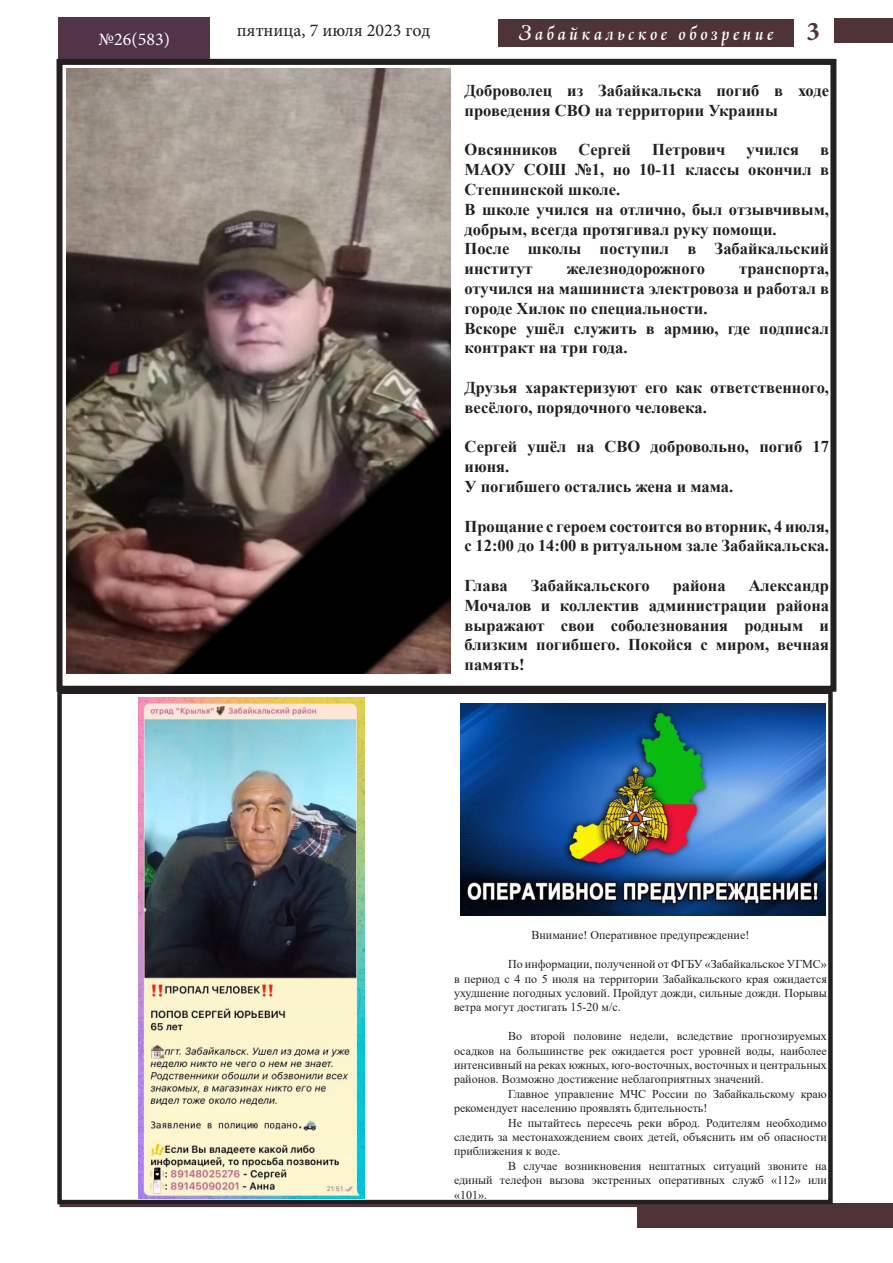
<style>
.page{position:relative;width:893px;height:1263px;background:#fff}
.page>*{position:absolute;margin:0;border:0;box-sizing:border-box;transform-origin:0 0}
.t1{font:21px "Asturiascript";letter-spacing:.18em;color:#fff}
.t2{font:18px "Minion Pro";color:#231f20}
.t3{font:18px "Minion Pro";color:#fff}
.Название{font:700 16.5px/19.8px "Times New Roman";color:#231f20}
.Название-2{font:12px/14.4px "Times New Roman";color:#231f20;text-align:justify}
.s1{font-family:"Minion Pro";font-weight:700;font-size:27px;color:#4e3437}
</style>
<div class="page">
<div style="left:834px;top:18px;width:59px;height:24px;background:#4e3437"></div>
<div style="left:498px;top:19px;width:296px;height:28px;background:#4e3437"></div>
<div style="left:59px;top:17px;width:151px;height:43px;background:#523348"></div>
<div style="left:637px;top:1203px;width:256px;height:24px;background:#4e3437"></div>
<hr style="left:60px;top:1204px;width:775px;height:3px;background:#4e3437">
<div style="left:57px;top:59px;width:779px;height:633px;border:6px solid #231f20"></div>
<img style="left:66px;top:68px;width:385px;height:605px">
<div style="left:57px;top:689px;width:776px;height:515px;border:4px solid #231f20"></div>
<img style="left:139px;top:697px;width:225px;height:501px">
<img style="left:461px;top:704px;width:364px;height:211px">
<p class="t3" style="left:99px;top:27px;width:73px">№26(583)</p>
<p class="t2" style="left:237px;top:18px;width:195px">пятница, 7 июля 2023 год</p>
<p class="t1" style="left:519px;top:21px;width:302px">Забайкальское обозрение <span class="s1">3</span></p>
<p class="Название" style="left:465px;top:80px;width:366px">Доброволец из Забайкальска погиб в ходе проведения СВО на территории Украины</p>
<p class="Название" style="left:465px;top:139px;width:94px">Овсянников</p>
<p class="Название" style="left:578px;top:139px;width:54px">Сергей</p>
<p class="Название" style="left:652px;top:139px;width:75px">Петрович</p>
<p class="Название" style="left:746px;top:139px;width:54px">учился</p>
<p class="Название" style="left:465px;top:139px;width:366px;text-align:justify;text-indent:356px">в МАОУ СОШ №1, но 10-11 классы окончил в Степнинской школе.</p>
<p class="Название" style="left:465px;top:199px;width:366px">В школе учился на отлично, был отзывчивым, добрым, всегда протягивал руку помощи.</p>
<p class="Название" style="left:465px;top:238px;width:366px">После школы поступил в Забайкальский институт</p>
<p class="Название" style="left:465px;top:258px;width:366px;text-align:justify;text-indent:275px">транспорта, отучился на машиниста электровоза и работал в городе Хилок по специальности.</p>
<p class="Название" style="left:465px;top:318px;width:366px">Вскоре ушёл служить в армию, где подписал контракт на три года.</p>
<p class="Название" style="left:465px;top:377px;width:366px">Друзья характеризуют его как ответственного, весёлого, порядочного человека.</p>
<p class="Название" style="left:465px;top:436px;width:366px">Сергей ушёл на СВО добровольно, погиб 17 июня.</p>
<p class="Название" style="left:465px;top:476px;width:270px">У погибшего остались жена и мама.</p>
<p class="Название" style="left:465px;top:516px;width:366px">Прощание с героем состоится во вторник, 4 июля, с 12:00 до 14:00 в ритуальном зале Забайкальска.</p>
<p class="Название" style="left:465px;top:575px;width:45px">Глава</p>
<p class="Название" style="left:531px;top:575px;width:120px">Забайкальского</p>
<p class="Название" style="left:673px;top:575px;width:54px">района</p>
<p class="Название" style="left:567px;top:258px;width:140px">железнодорожного</p>
<p class="Название" style="left:465px;top:575px;width:366px;text-align:justify;text-indent:284px">Александр Мочалов и коллектив администрации района выражают свои соболезнования родным и близким погибшего. Покойся с миром, вечная память!</p>
<p class="Название-2" style="left:531px;top:928px;width:219px">Внимание! Оперативное предупреждение!</p>
<p class="Название-2" style="left:454px;top:956px;width:374px;text-indent:54px">По информации, полученной от ФГБУ «Забайкальское УГМС» в период с 4 по 5 июля на территории Забайкальского края ожидается ухудшение погодных условий. Пройдут дожди, сильные дожди. Порывы ветра могут достигать 15-20 м/с.</p>
<p class="Название-2" style="left:454px;top:1028px;width:374px;text-indent:54px">Во второй половине недели, вследствие прогнозируемых осадков на большинстве рек ожидается рост уровней воды, наиболее интенсивный на реках южных, юго-восточных, восточных и центральных районов. Возможно достижение неблагоприятных значений.</p>
<p class="Название-2" style="left:454px;top:1086px;width:374px;text-indent:54px">Главное управление МЧС России по Забайкальскому краю рекомендует населению проявлять бдительность!</p>
<p class="Название-2" style="left:454px;top:1115px;width:374px;text-indent:54px">Не пытайтесь пересечь реки вброд. Родителям необходимо следить за местонахождением своих детей, объяснить им об опасности приближения к воде.</p>
<p class="Название-2" style="left:454px;top:1158px;width:374px;text-indent:54px">В случае возникновения нештатных ситуаций звоните на единый телефон вызова экстренных оперативных служб «112» или «101».</p>
</div>
